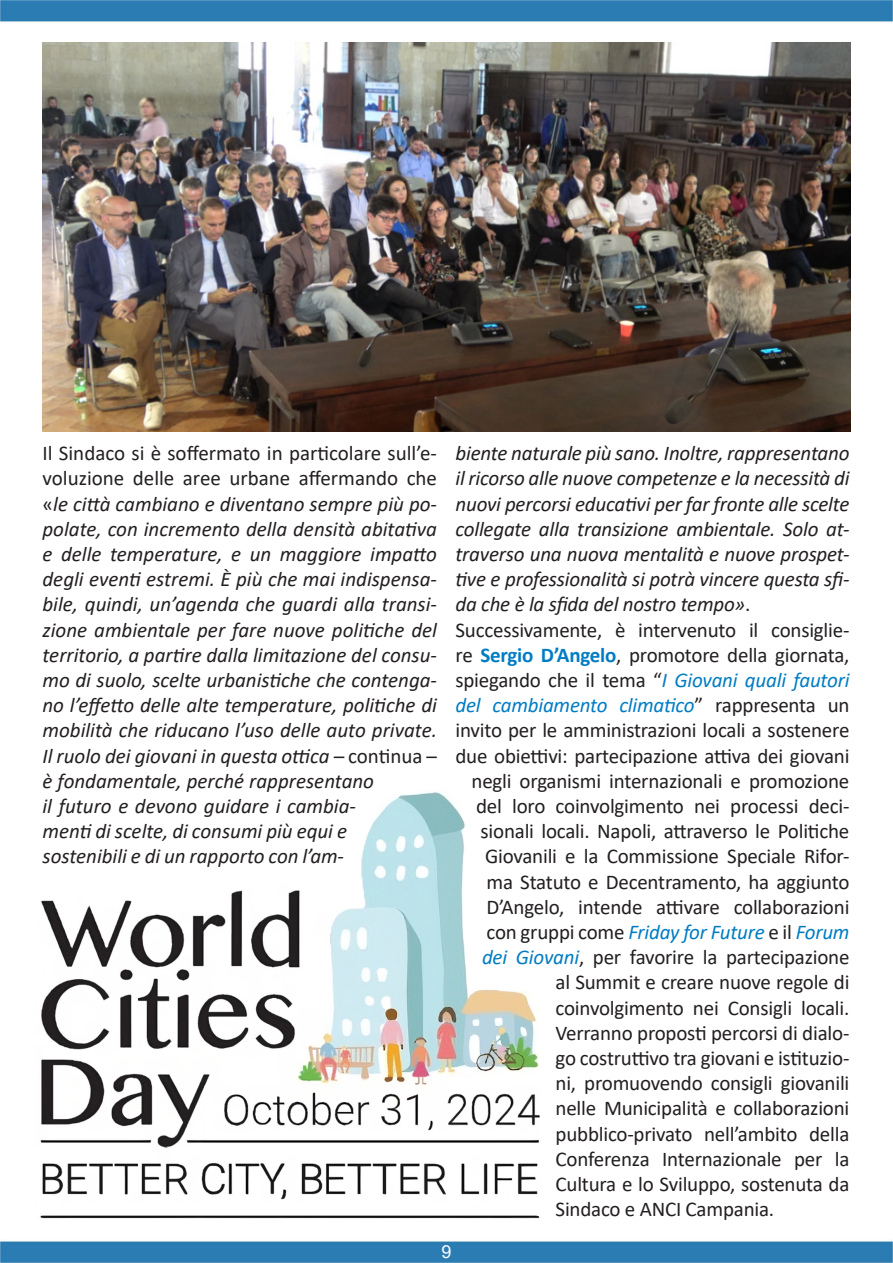
<style>
.page{position:relative;width:893px;height:1263px;background:#fff}
.page>*{position:absolute;margin:0;border:0;box-sizing:border-box;transform-origin:0 0}
.Corpo_del_testo{font:italic 21px/25.2px "Calibri";color:#231f20}
.Corpo_del_testo-2{font:21px "Calibri";letter-spacing:-.01em;color:#231f20}
.Corpo_del_testo-3{font:italic 21px "Calibri";letter-spacing:-.01em;color:#007cc3}
.t1{font:18px "Arial";color:#fff}
.s1{font-style:normal}
.s2{font-weight:700;color:#007cc3}
.s3{font-style:normal;color:#231f20}
.s4{font-style:italic;color:#007cc3}
</style>
<div class="page">
<img style="left:0;top:0;width:893px;height:1263px">
<img style="left:34px;top:763px;width:505px;height:457px">
<img style="left:43px;top:43px;width:807px;height:389px">
<p class="Corpo_del_testo" style="left:43px;top:440px;width:396px"><span class="s1">Il Sindaco si è soffermato in particolare sull’e&shy;voluzione delle aree urbane affermando che «</span>le città cambiano e diventano sempre più po&shy;polate, con incremento della densità abitativa e delle temperature, e un maggiore impatto degli eventi estremi. È più che mai indispensa&shy;bile, quindi, un’agenda che guardi alla transi&shy;zione ambientale per fare nuove politiche del territorio, a partire dalla limitazione del consu&shy;mo di suolo, scelte urbanistiche che contenga&shy;no l’effetto delle alte temperature, politiche di mobilità che riducano l’uso delle auto private.<br>Il ruolo dei giovani in questa ottica – <span class="s1">continua – </span>è fondamentale, perché rappresentano<br>il futuro e devono guidare i cambia-<br>menti di scelte, di consumi più equi e<br>sostenibili e di un rapporto con l’am-</p>
<p class="Corpo_del_testo" style="left:455px;top:440px;width:396px;text-align:justify">biente naturale più sano. Inoltre, rappresentano il ricorso alle nuove competenze e la necessità di nuovi percorsi educativi per far fronte alle scelte collegate alla transizione ambientale. Solo at&shy;traverso una nuova mentalità e nuove prospet&shy;tive e professionalità si potrà vincere questa sfi&shy;da che è la sfida del nostro tempo»<span class="s1">.</span></p>
<p class="Corpo_del_testo-2" style="left:455px;top:615px;width:396px">Successivamente, è intervenuto il consiglie-</p>
<p class="Corpo_del_testo-2" style="left:455px;top:640px;width:396px">re <span class="s2">Sergio D’Angelo</span>, promotore della giornata,</p>
<p class="Corpo_del_testo-3" style="left:455px;top:665px;width:395px"><span class="s3">spiegando che il tema “</span>I Giovani quali fautori</p>
<p class="Corpo_del_testo-3" style="left:455px;top:691px;width:396px">del cambiamento climatico<span class="s3">” rappresenta un</span></p>
<p class="Corpo_del_testo-2" style="left:455px;top:716px;width:395px">invito per le amministrazioni locali a sostenere</p>
<p class="Corpo_del_testo-2" style="left:455px;top:741px;width:395px">due obiettivi: partecipazione attiva dei giovani</p>
<p class="Corpo_del_testo-2" style="left:472px;top:766px;width:379px">negli organismi internazionali e promozione</p>
<p class="Corpo_del_testo-2" style="left:476px;top:791px;width:375px">del loro coinvolgimento nei processi deci-</p>
<p class="Corpo_del_testo-2" style="left:481px;top:817px;width:370px">sionali locali. Napoli, attraverso le Politiche</p>
<p class="Corpo_del_testo-2" style="left:485px;top:842px;width:366px">Giovanili e la Commissione Speciale Rifor-</p>
<p class="Corpo_del_testo-2" style="left:487px;top:867px;width:364px">ma Statuto e Decentramento, ha aggiunto</p>
<p class="Corpo_del_testo-2" style="left:487px;top:892px;width:364px">D’Angelo, intende attivare collaborazioni</p>
<p class="Corpo_del_testo-3" style="left:487px;top:917px;width:364px"><span class="s3">con gruppi come</span> Friday for Future <span class="s3">e il</span> Forum</p>
<p class="Corpo_del_testo-2" style="left:482px;top:943px;width:369px"><span class="s4">dei Giovani</span>, per favorire la partecipazione</p>
<p class="Corpo_del_testo-2" style="left:556px;top:968px;width:295px">al Summit e creare nuove regole di</p>
<p class="Corpo_del_testo-2" style="left:556px;top:993px;width:295px">coinvolgimento nei Consigli locali.</p>
<p class="Corpo_del_testo-2" style="left:556px;top:1018px;width:295px">Verranno proposti percorsi di dialo-</p>
<p class="Corpo_del_testo-2" style="left:556px;top:1043px;width:295px">go costruttivo tra giovani e istituzio-</p>
<p class="Corpo_del_testo-2" style="left:556px;top:1069px;width:295px">ni, promuovendo consigli giovanili</p>
<p class="Corpo_del_testo-2" style="left:556px;top:1094px;width:295px">nelle Municipalità e collaborazioni</p>
<p class="Corpo_del_testo-2" style="left:556px;top:1119px;width:295px">pubblico-privato nell’ambito della</p>
<p class="Corpo_del_testo-2" style="left:556px;top:1144px;width:295px">Conferenza Internazionale per la</p>
<p class="Corpo_del_testo-2" style="left:556px;top:1169px;width:295px">Cultura e lo Sviluppo, sostenuta da</p>
<p class="Corpo_del_testo-2" style="left:556px;top:1195px;width:220px">Sindaco e ANCI Campania.</p>
<p class="t1" style="left:441px;top:1239px;width:12px">9</p>
</div>
